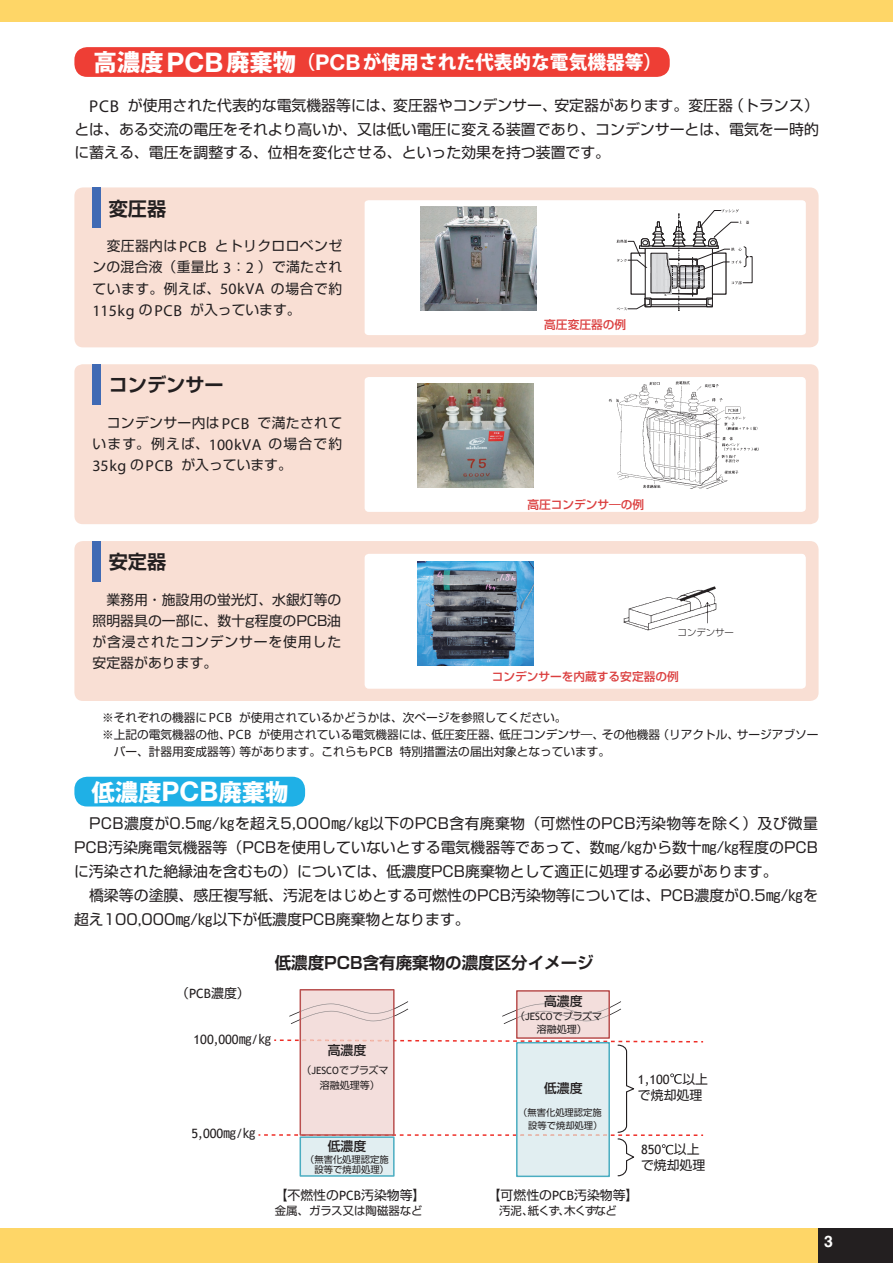
<style>
.page{position:relative;width:893px;height:1263px;background:#fff}
.page>*{position:absolute;margin:0;border:0;box-sizing:border-box;transform-origin:0 0}
.t1{font:800 23.4px "Koz Go Pro";color:#fff}
.t2{font:700 19.2px "Shin Go Pro De";color:#231f20}
.t3{font:800 18.75px "Koz Go Pro";color:#fff}
.t4{font:700 16.5px "Shin Go Pro De";color:#231f20}
.t5{font:700 15.9px "Helvetica";color:#fff}
.t6{font:14.85px/24px "Shin Go Pro";letter-spacing:.005em;color:#231f20;text-align:justify}
.t7{font:13.8px/21.3px "Shin Go Pro";letter-spacing:.025em;color:#231f20;text-align:justify}
.t8{font:12.9px "Shin Go Pro";color:#231f20}
.t9{font:12.9px "Trebuchet MS";color:#231f20}
.t10{font:500 12.9px "Shin Go Pro";color:#231f20}
.t11{font:11.7px "Shin Go Pro";color:#231f20}
.t12{font:500 11.7px "Shin Go Pro";color:#db3f3f}
.t13{font:11.4px "Shin Go Pro";color:#231f20}
.t14{font:11.4px "Shin Go Pro";letter-spacing:-.075em;color:#231f20}
.t15{font:10.05px/12.6px "Shin Go Pro";color:#231f20}
.t16{font:300 9.45px "Shin Go Pro";color:#231f20}
.t17{font:9.3px/12.3px "Shin Go Pro";color:#231f20;text-align:right}
.s1{font-size:23.4px}
.s2{font-family:"Helvetica Neue";font-weight:700;font-size:26.85px}
.s3{font-family:"Helvetica Neue";font-weight:700;font-size:21.45px}
.s4{font-family:"Helvetica";font-size:17.1px}
.s5{font-family:"Helvetica";font-size:15.9px}
.s6{font-family:"Helvetica";font-size:13.5px}
.s7{font-family:"Trebuchet MS"}
.s8{font-family:"Shin Go Pro"}
</style>
<div class="page">
<div style="left:0;top:1229px;width:893px;height:34px;background:#fed667"></div>
<div style="left:0;top:0;width:893px;height:21px;background:#fed667"></div>
<div style="left:819px;top:1229px;width:74px;height:34px;background:#231f20"></div>
<div style="left:74px;top:777px;width:231px;height:29px;background:#1fb0e6;border-radius:13px"></div>
<div style="left:74px;top:47px;width:596px;height:30px;background:#ee3e35;border-radius:13px"></div>
<div style="left:74px;top:187px;width:745px;height:160px;background:#f9dfd4;border-radius:9px"></div>
<div style="left:365px;top:200px;width:441px;height:135px;background:#fff"></div>
<div style="left:92px;top:187px;width:9px;height:41px;background:#406ab4"></div>
<img style="left:421px;top:206px;width:116px;height:104px">
<svg style="left:616px;top:209px;width:137px;height:102px;background:#dadada"></svg>
<div style="left:74px;top:364px;width:745px;height:160px;background:#f9dfd4;border-radius:8px"></div>
<div style="left:365px;top:377px;width:441px;height:135px;background:#fff;border-radius:4px"></div>
<div style="left:92px;top:364px;width:9px;height:41px;background:#406ab4"></div>
<div style="left:74px;top:541px;width:745px;height:160px;background:#f9dfd4;border-radius:8px"></div>
<div style="left:365px;top:554px;width:441px;height:135px;background:#fff;border-radius:4px"></div>
<div style="left:92px;top:541px;width:9px;height:40px;background:#406ab4"></div>
<img style="left:418px;top:384px;width:116px;height:104px">
<img style="left:608px;top:382px;width:151px;height:107px">
<img style="left:623px;top:586px;width:94px;height:45px">
<img style="left:418px;top:561px;width:116px;height:104px">
<div style="left:676px;top:626px;width:60px;height:15px;background:#fff"></div>
<svg style="left:258px;top:990px;width:445px;height:187px"></svg>
<div style="left:300px;top:989px;width:95px;height:147px;border:2px solid #b9504f"></div>
<p class="t3" style="left:93px;top:50px;width:570px"><span class="s1">高濃度</span><span class="s2">PCB</span><span class="s1">廃棄物</span>（<span class="s3">PCB</span>が使用された代表的な電気機器等）</p>
<p class="t6" style="left:74px;top:92px;width:746px;line-height:23.4px;text-indent:15px"><span class="s4">PCB</span> が使用された代表的な電気機器等には、変圧器やコンデンサー、安定器があります。変圧器（トランス）とは、ある交流の電圧をそれより高いか、又は低い電圧に変える装置であり、コンデンサーとは、電気を一時的に蓄える、電圧を調整する、位相を変化させる、といった効果を持つ装置です。</p>
<p class="t2" style="left:109px;top:193px;width:59px">変圧器</p>
<p class="t7" style="left:92px;top:233px;width:251px">　変圧器内は<span class="s5">PCB</span> とトリクロロベンゼンの混合液（重量比 <span class="s5">3</span>：<span class="s5">2</span> ）で満たされています。例えば、<span class="s5">50kVA</span> の場合で約<span class="s5">115kg</span> の<span class="s5">PCB</span> が入っています。</p>
<p class="t2" style="left:109px;top:369px;width:116px">コンデンサー</p>
<p class="t7" style="left:92px;top:410px;width:251px;text-indent:14px">コンデンサー内は<span class="s5">PCB</span> で満たされています。例えば、<span class="s5">100kVA</span> の場合で約<span class="s5">35kg</span> の<span class="s5">PCB</span> が入っています。</p>
<p class="t2" style="left:109px;top:546px;width:59px">安定器</p>
<p class="t7" style="left:92px;top:587px;width:250px;text-indent:14px">業務用・施設用の蛍光灯、水銀灯等の照明器具の一部に、数十g程度のPCB油が含浸されたコンデンサーを使用した安定器があります。</p>
<p class="t12" style="left:544px;top:315px;width:83px">高圧変圧器の例</p>
<p class="t12" style="left:527px;top:495px;width:118px">高圧コンデンサ―の例</p>
<p class="t16" style="left:678px;top:625px;width:58px">コンデンサー</p>
<p class="t12" style="left:492px;top:667px;width:189px">コンデンサーを内蔵する安定器の例</p>
<p class="t11" style="left:102px;top:708px;width:466px">※それぞれの機器に<span class="s6">PCB</span> が使用されているかどうかは、次ページを参照してください。</p>
<p class="t11" style="left:102px;top:725px;width:718px">※上記の電気機器の他、<span class="s6">PCB</span> が使用されている電気機器には、低圧変圧器、低圧コンデンサ―、その他機器（リアクトル、サージアブソー</p>
<p class="t11" style="left:114px;top:742px;width:498px">バー、計器用変成器等）等があります。これらも<span class="s6">PCB</span> 特別措置法の届出対象となっています。</p>
<h1 class="t1" style="left:91px;top:777px;width:199px">低濃度<span class="s2">PCB</span>廃棄物</h1>
<p class="t6" style="left:74px;top:810px;width:745px;text-align:left">　PCB濃度が0.5㎎/㎏を超え5,000㎎/㎏以下のPCB含有廃棄物（可燃性のPCB汚染物等を除く）及び微量PCB汚染廃電気機器等（PCBを使用していないとする電気機器等であって、数㎎/㎏から数十㎎/㎏程度のPCBに汚染された絶縁油を含むもの）については、低濃度PCB廃棄物として適正に処理する必要があります。<br>　橋梁等の塗膜、感圧複写紙、汚泥をはじめとする可燃性のPCB汚染物等については、PCB濃度が0.5㎎/㎏を超え100,000㎎/㎏以下が低濃度PCB廃棄物となります。</p>
<p class="t4" style="left:275px;top:949px;width:320px">低濃度PCB含有廃棄物の濃度区分イメージ</p>
<p class="t8" style="left:176px;top:983px;width:75px">（<span class="s7">PCB</span>濃度）</p>
<p class="t9" style="left:194px;top:1032px;width:79px">100,000<span class="s8">㎎</span>/<span class="s8">㎏</span></p>
<p class="t9" style="left:192px;top:1126px;width:66px">5,000<span class="s8">㎎</span>/<span class="s8">㎏</span></p>
<p class="t10" style="left:328px;top:1039px;width:40px">高濃度</p>
<p class="t15" style="left:320px;top:1060px;width:70px;line-height:15.9px;text-indent:-19px">（<span class="s7">JESCO</span>でプラズマ溶融処理等）</p>
<p class="t10" style="left:328px;top:1136px;width:40px">低濃度</p>
<p class="t17" style="left:305px;top:1153px;width:85px;line-height:10.1px">（無害化処理認定施設等で焼却処理）</p>
<p class="t8" style="left:275px;top:1184px;width:152px">【不燃性の<span class="s7">PCB</span>汚染物等】</p>
<p class="t13" style="left:275px;top:1201px;width:149px">金属、ガラス又は陶磁器など</p>
<p class="t10" style="left:544px;top:990px;width:40px">高濃度</p>
<p class="t15" style="left:537px;top:1009px;width:67px;text-indent:-22px">（<span class="s7">JESCO</span>でプラズマ溶融処理）</p>
<p class="t10" style="left:544px;top:1078px;width:40px">低濃度</p>
<p class="t17" style="left:518px;top:1105px;width:86px">（無害化処理認定施設等で焼却処理）</p>
<p class="t8" style="left:488px;top:1184px;width:152px">【可燃性の<span class="s7">PCB</span>汚染物等】</p>
<p class="t14" style="left:499px;top:1201px;width:119px">汚泥、紙くず、木くずなど</p>
<p class="t9" style="left:638px;top:1071px;width:72px">1,100 <span class="s8">以上</span></p>
<p class="t8" style="left:638px;top:1084px;width:66px">で焼却処理</p>
<p class="t9" style="left:641px;top:1141px;width:60px">850 <span class="s8">以上</span></p>
<p class="t8" style="left:641px;top:1155px;width:66px">で焼却処理</p>
<p class="t5" style="left:824px;top:1231px;width:10px">3</p>
</div>
